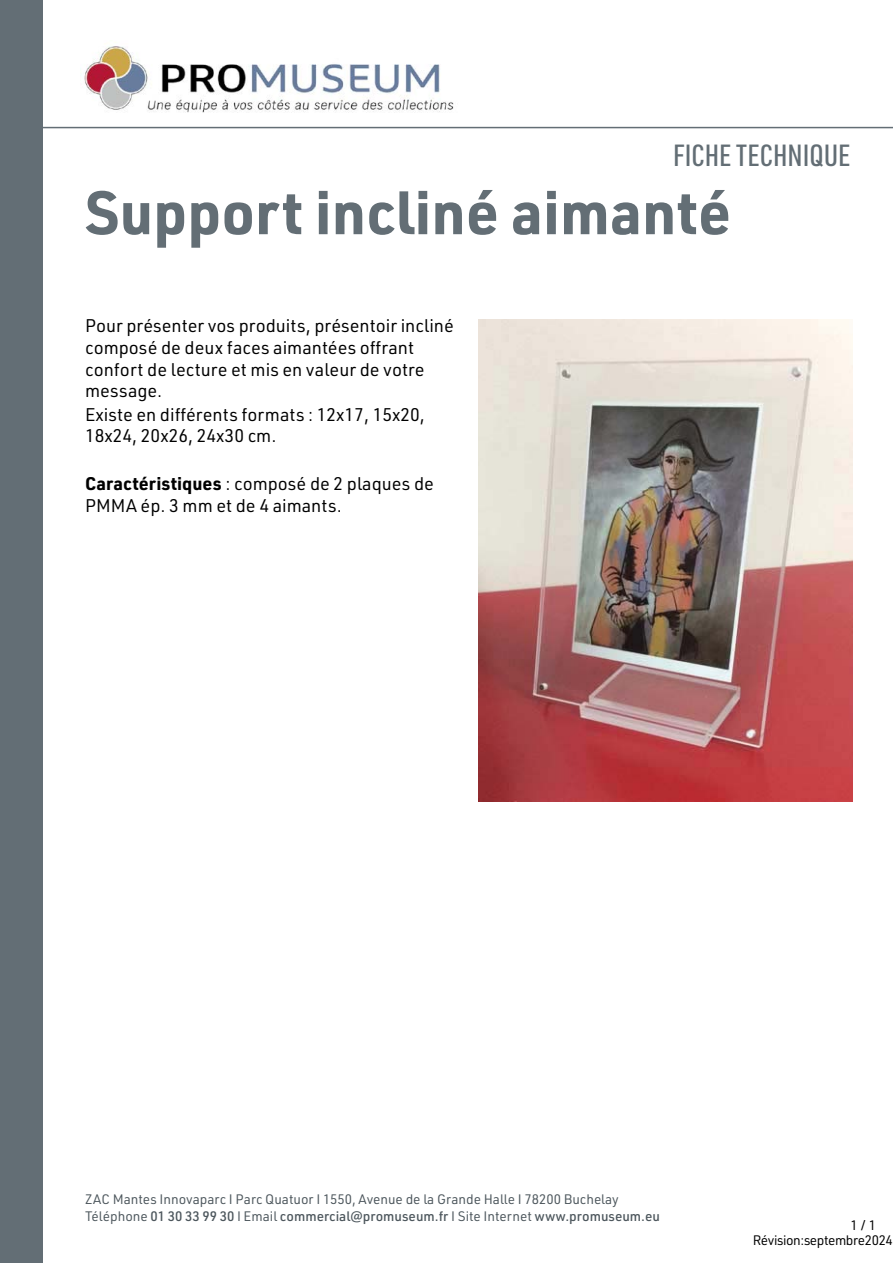
<style>
.page{position:relative;width:893px;height:1263px;background:#fff}
.page>*{position:absolute;margin:0;border:0;box-sizing:border-box;transform-origin:0 0}
.t1{font:700 60px "URWDIN";color:#636e75}
.t2{font:500 30px "URWDIN Cond";color:#636e75}
.t3{font:18px/21.6px "URWDIN";color:#000}
.t4{font:13.5px/16.2px "URWDIN";color:#4c565c}
.t5{font:13.5px/14.9px "URWDIN";letter-spacing:-.03em;color:#000}
.s1{font-weight:700}
.s2{font-weight:500}
</style>
<div class="page">
<div style="left:0;top:0;width:43px;height:1263px;background:#636e75"></div>
<hr style="left:21px;top:127px;width:872px;height:1px;background:#636e75">
<img style="left:84px;top:42px;width:370px;height:71px">
<img style="left:478px;top:319px;width:374px;height:482px">
<h2 class="t2" style="left:673px;top:135px;width:179px">FICHE TECHNIQUE</h2>
<h1 class="t1" style="left:85px;top:171px;width:647px">Support incliné aimanté</h1>
<p class="t3" style="left:85px;top:315px;width:370px">Pour présenter vos produits, présentoir incliné composé de deux faces aimantées offrant confort de lecture et mis en valeur de votre message.</p>
<p class="t3" style="left:85px;top:403px;width:341px">Existe en différents formats : 12x17, 15x20,<br>18x24, 20x26, 24x30 cm.</p>
<p class="t3" style="left:85px;top:472px;width:350px"><span class="s1">Caractéristiques</span> : composé de 2 plaques de<br>PMMA ép. 3 mm et de 4 aimants.</p>
<p class="t4" style="left:85px;top:1191px;width:576px">ZAC Mantes Innovaparc I Parc Quatuor I 1550, Avenue de la Grande Halle I 78200 Buchelay<br>Téléphone <span class="s2">01 30 33 99 30</span> I Email <span class="s2">commercial@promuseum.fr</span> I Site Internet <span class="s2">www.promuseum.eu</span></p>
<p class="t5" style="left:753px;top:1217px;width:142px;text-indent:98px">1 / 1<br>Révision : septembre 2024</p>
</div>
